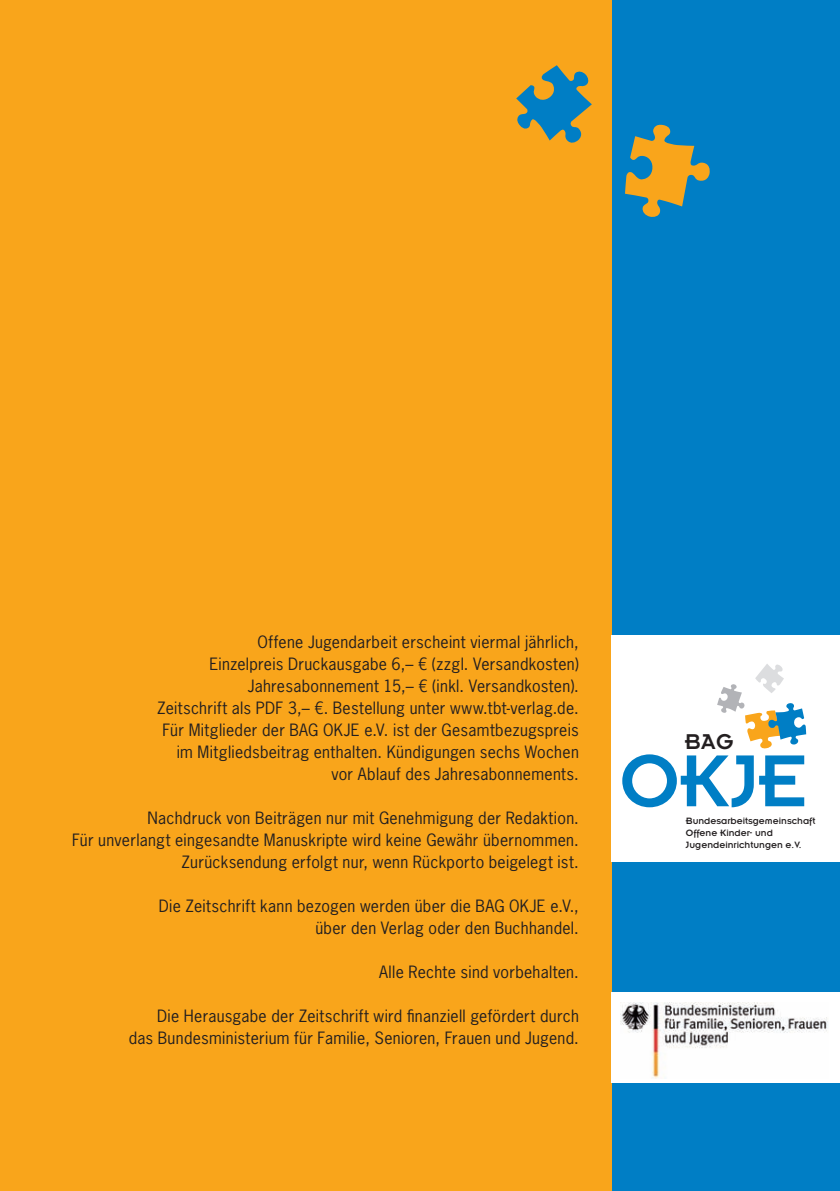
<style>
.page{position:relative;width:840px;height:1191px;background:#fff}
.page>*{position:absolute;margin:0;border:0;box-sizing:border-box;transform-origin:0 0}
.t1{font:80.8px "Insignia LT Std";color:#007ec5}
.t2{font:23.6px "Insignia LT Std";color:#231f20}
.t3{font:16px/22px "News Gothic Std";letter-spacing:.02em;color:#231f20;text-align:right}
.t4{font:10.2px/11.8px "Insignia LT Std";color:#231f20}
</style>
<div class="page">
<div style="left:0;top:0;width:839px;height:1191px;background:#f9a51b"></div>
<div style="left:612px;top:0;width:227px;height:1191px;background:#007ec5"></div>
<svg style="left:625px;top:124px;width:85px;height:93px"></svg>
<svg style="left:516px;top:65px;width:75px;height:78px"></svg>
<div style="left:611px;top:635px;width:228px;height:227px;background:#fff"></div>
<svg style="left:717px;top:664px;width:88px;height:85px"></svg>
<div style="left:611px;top:992px;width:228px;height:91px;background:#fff"></div>
<img style="left:620px;top:1002px;width:207px;height:76px">
<p class="t3" style="left:157px;top:630px;width:423px">Offene Jugendarbeit erscheint viermal jährlich,<br>Einzelpreis Druckausgabe 6,– € (zzgl. Versandkosten)<br>Jahresabonnement 15,– € (inkl. Versandkosten).<br>Zeitschrift als PDF 3,– €. Bestellung unter www.tbt-verlag.de.<br>Für Mitglieder der BAG OKJE e.V. ist der Gesamtbezugspreis im Mitgliedsbeitrag enthalten. Kündigungen sechs Wochen vor Ablauf des Jahresabonnements.</p>
<p class="t3" style="left:72px;top:806px;width:508px">Nachdruck von Beiträgen nur mit Genehmigung der Redaktion.<br>Für unverlangt eingesandte Manuskripte wird keine Gewähr übernommen.<br>Zurücksendung erfolgt nur, wenn Rückporto beigelegt ist.</p>
<p class="t3" style="left:159px;top:894px;width:421px">Die Zeitschrift kann bezogen werden über die BAG OKJE e.V., über den Verlag oder den Buchhandel.</p>
<p class="t3" style="left:379px;top:960px;width:201px">Alle Rechte sind vorbehalten.</p>
<p class="t3" style="left:129px;top:1004px;width:451px">Die Herausgabe der Zeitschrift wird finanziell gefördert durch das Bundesministerium für Familie, Senioren, Frauen und Jugend.</p>
<h2 class="t2" style="left:684px;top:729px;width:50px">BAG</h2>
<h1 class="t1" style="left:619px;top:739px;width:189px">OKJE</h1>
<p class="t4" style="left:685px;top:815px;width:131px">Bundesarbeitsgemeinschaft<br>Offene Kinder- und<br>Jugendeinrichtungen e.V.</p>
</div>
